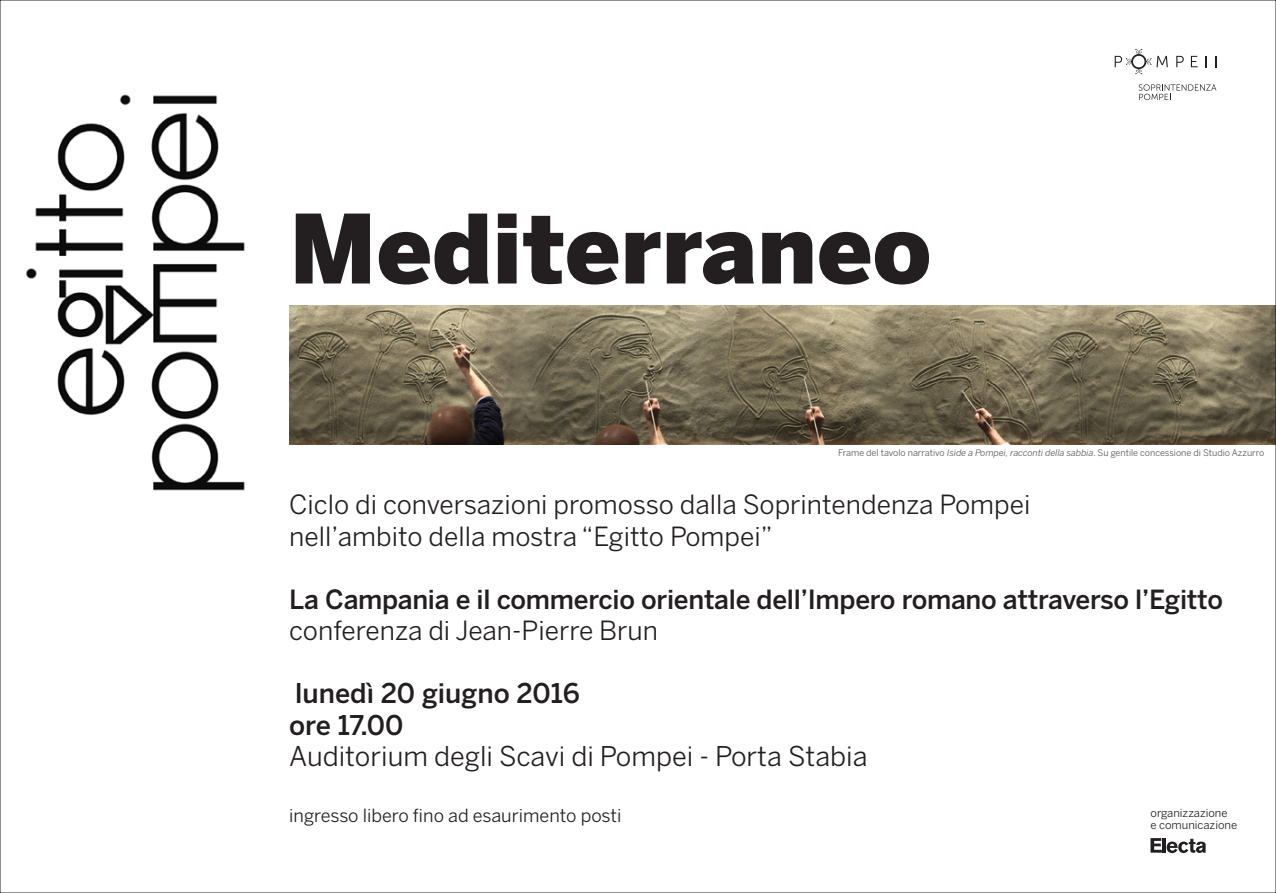
<style>
.page{position:relative;width:1276px;height:893px;background:#fff}
.page>*{position:absolute;margin:0;border:0;box-sizing:border-box;transform-origin:0 0}
.t1{font:900 94.5px "Benton Sans";color:#231f20}
.t2{font:27px "Benton Sans";color:#231f20}
.t3{font:500 27px "Benton Sans";color:#231f20}
.t4{font:500 26.25px/31.5px "Benton Sans";letter-spacing:-.01em;color:#231f20}
.t5{font:26.25px/31.5px "Benton Sans";color:#231f20}
.t6{font:18px "Benton Sans";color:#231f20}
.t7{font:11.25px "Benton Sans";color:#231f20}
.t8{font:9px "Benton Sans";color:#57585a}
.s1{font-style:italic}
.s2{font-weight:400}
</style>
<div class="page">
<svg style="left:1150px;top:838px;width:56px;height:15px"></svg>
<img style="left:289px;top:305px;width:985px;height:140px">
<svg style="left:1191px;top:56px;width:6px;height:11px"></svg>
<svg style="left:1176px;top:56px;width:7px;height:11px"></svg>
<svg style="left:1138px;top:84px;width:78px;height:16px"></svg>
<svg style="left:1114px;top:49px;width:53px;height:25px"></svg>
<img style="left:25px;top:94px;width:220px;height:397px">
<p class="t1" style="left:289px;top:192px;width:643px">Mediterraneo</p>
<p class="t8" style="left:838px;top:448px;width:427px">Frame del tavolo narrativo <span class="s1">Iside a Pompei, racconti della sabbia</span>. Su gentile concessione di Studio Azzurro</p>
<p class="t5" style="left:289px;top:489px;width:742px">Ciclo di conversazioni promosso dalla Soprintendenza Pompei nell’ambito della mostra “Egitto Pompei”</p>
<p class="t4" style="left:289px;top:583px;width:935px">La Campania e il commercio orientale dell’Impero romano attraverso l’Egitto <span class="s2">conferenza di Jean-Pierre Brun</span></p>
<p class="t3" style="left:295px;top:677px;width:286px">lunedì 20 giugno 2016</p>
<p class="t3" style="left:289px;top:709px;width:116px">ore 17.00</p>
<p class="t2" style="left:289px;top:740px;width:580px">Auditorium degli Scavi di Pompei - Porta Stabia</p>
<p class="t6" style="left:289px;top:804px;width:334px">ingresso libero fino ad esaurimento posti</p>
<p class="t7" style="left:1150px;top:806px;width:79px">organizzazione</p>
<p class="t7" style="left:1150px;top:818px;width:88px">e comunicazione</p>
</div>
